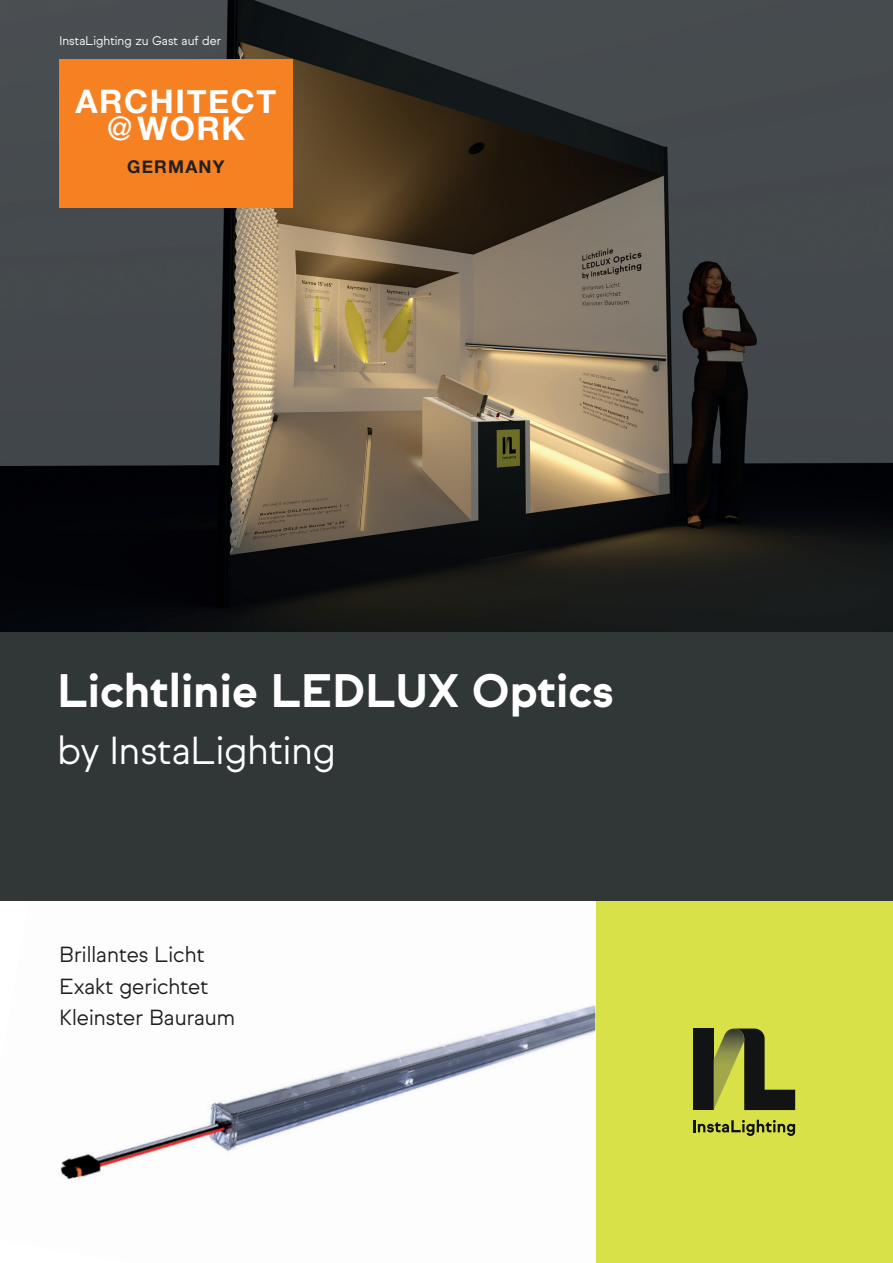
<style>
.page{position:relative;width:893px;height:1263px;background:#fff}
.page>*{position:absolute;margin:0;border:0;box-sizing:border-box;transform-origin:0 0}
.t1{font:700 45px "Sul Sans";color:#fff}
.t2{font:300 37.5px "Sul Sans";color:#fff}
.t3{font:700 32.4px/27px "Helvetica Neue";letter-spacing:.05em;color:#fff;text-align:center}
.t4{font:300 21px/31.5px "Sul Sans";color:#231f20}
.t5{font:700 17.55px "Helvetica Neue";letter-spacing:.07em;color:#231f20}
.t6{font:300 12px "Sul Sans";color:#fff}
.s1{font-weight:500}
</style>
<div class="page">
<div style="left:0;top:631px;width:893px;height:270px;background:#313637"></div>
<div style="left:595px;top:901px;width:298px;height:362px;background:#d9e149"></div>
<img style="left:60px;top:1005px;width:535px;height:175px">
<svg style="left:693px;top:1120px;width:102px;height:16px"></svg>
<div style="left:693px;top:1028px;width:21px;height:82px;background:#111314"></div>
<img style="left:714px;top:1028px;width:20px;height:81px">
<svg style="left:734px;top:1028px;width:61px;height:82px"></svg>
<img style="left:0;top:0;width:893px;height:631px">
<div style="left:60px;top:60px;width:233px;height:148px;background:#f58123"></div>
<p class="t6" style="left:60px;top:34px;width:163px">InstaLighting zu Gast auf der</p>
<h3 class="t3" style="left:75px;top:89px;width:202px">ARCHITECT <span class="s1">@</span>WORK</h3>
<p class="t5" style="left:127px;top:153px;width:99px">GERMANY</p>
<h1 class="t1" style="left:57px;top:664px;width:558px">Lichtlinie LEDLUX Optics</h1>
<h2 class="t2" style="left:57px;top:728px;width:280px">by InstaLighting</h2>
<p class="t4" style="left:60px;top:939px;width:177px">Brillantes Licht<br>Exakt gerichtet<br>Kleinster Bauraum</p>
</div>
